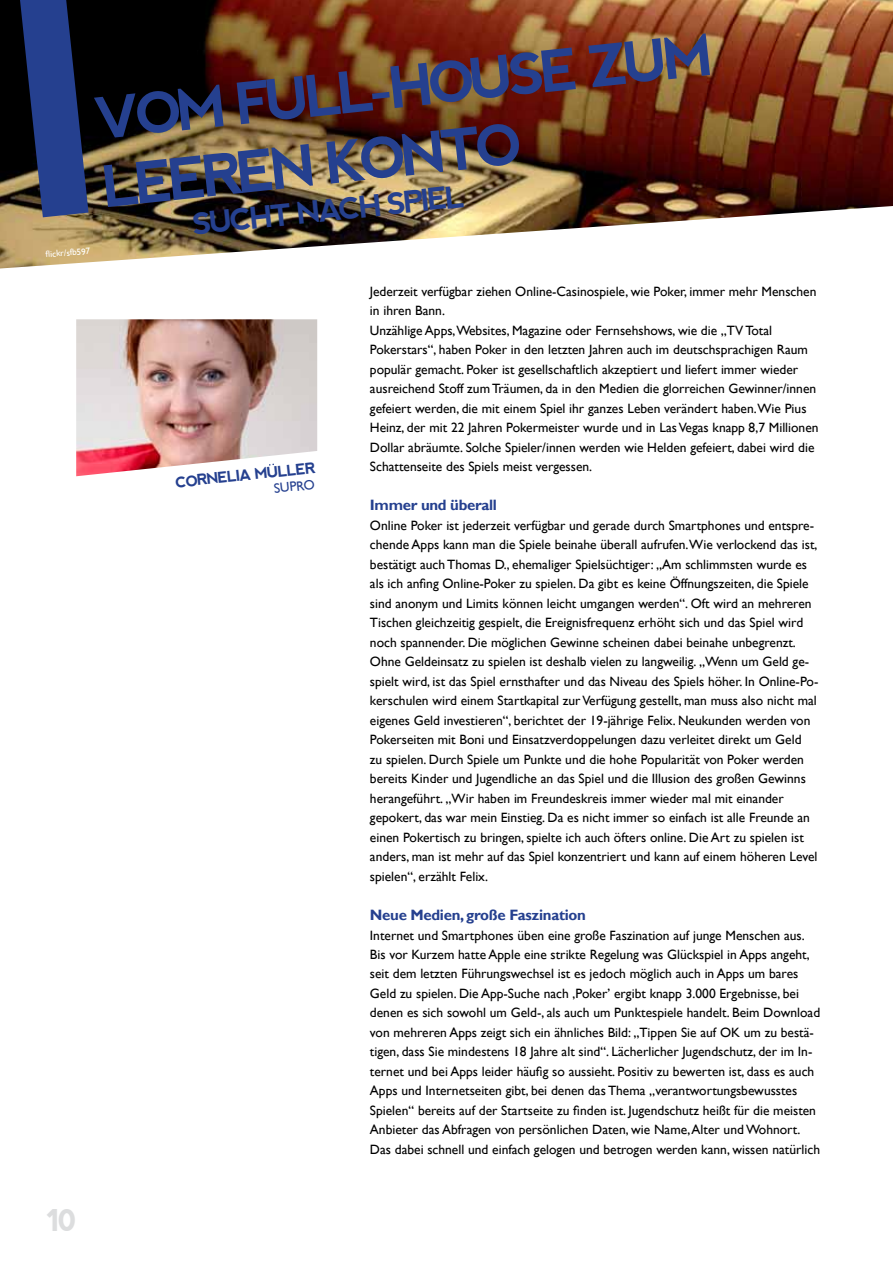
<style>
.page{position:relative;width:893px;height:1263px;background:#fff}
.page>*{position:absolute;margin:0;border:0;box-sizing:border-box;transform-origin:0 0}
.t1{font:700 57px/68.4px "nevis";color:#25408f}
.t2{font:700 30px "nevis";color:#25408f}
.t3{font:700 30px "nevis";color:#dcddde}
.t4{font:700 15px "Gill Sans";letter-spacing:-.02em;color:#25408f}
.t5{font:700 15px "nevis";color:#25408f}
.t6{font:13.5px/19.5px "Gill Sans";color:#000}
.t7{font:13.5px "Gill Sans";color:#25408f}
.t8{font:9px "Gill Sans";color:#fff}
</style>
<div class="page">
<img style="left:0;top:0;width:893px;height:268px">
<svg style="left:20px;top:0;width:69px;height:217px;background:#213263"></svg>
<img style="left:76px;top:319px;width:241px;height:157px">
<h1 class="t1" style="left:92px;top:85px;width:622px;rotate:-6deg">VOM FULL-HOUSE ZUM<br>LEEREN KONTO</h1>
<h2 class="t2" style="left:191px;top:207px;width:275px;rotate:-6deg">SUCHT NACH SPIEL</h2>
<p class="t8" style="left:45px;top:249px;width:46px;rotate:-4deg">fl ickr/sfb597</p>
<h2 class="t3" style="left:46px;top:1203px;width:33px">10</h2>
<p class="t5" style="left:175px;top:474px;width:142px;rotate:-6deg">CORNELIA MULLER</p>
<p class="t7" style="left:273px;top:480px;width:43px;rotate:-6deg">SUPRO</p>
<p class="t6" style="left:370px;top:282px;width:450px">Jederzeit verfügbar ziehen Online-Casinospiele, wie Poker, immer mehr Menschen in ihren Bann.<br>Unzählige Apps,Websites, Magazine oder Fernsehshows, wie die „TV Total Pokerstars“, haben Poker in den letzten Jahren auch im deutschsprachigen Raum populär gemacht. Poker ist gesellschaftlich akzeptiert und liefert immer wieder ausreichend Stoff zum Träumen, da in den Medien die glorreichen Gewinner/innen gefeiert werden, die mit einem Spiel ihr ganzes Leben verändert haben.Wie Pius Heinz, der mit 22 Jahren Pokermeister wurde und in Las Vegas knapp 8,7 Millionen Dollar abräumte. Solche Spieler/innen werden wie Helden gefeiert, dabei wird die Schattenseite des Spiels meist vergessen.</p>
<p class="t4" style="left:370px;top:496px;width:129px">Immer und überall</p>
<p class="t6" style="left:370px;top:516px;width:450px">Online Poker ist jederzeit verfügbar und gerade durch Smartphones und entspre&shy;chende Apps kann man die Spiele beinahe überall aufrufen.Wie verlockend das ist, bestätigt auch Thomas D., ehemaliger Spielsüchtiger: „Am schlimmsten wurde es als ich anfing Online-Poker zu spielen. Da gibt es keine Öffnungszeiten, die Spiele sind anonym und Limits können leicht umgangen werden“. Oft wird an mehreren Tischen gleichzeitig gespielt, die Ereignisfrequenz erhöht sich und das Spiel wird noch spannender. Die möglichen Gewinne scheinen dabei beinahe unbegrenzt.<br>Ohne Geldeinsatz zu spielen ist deshalb vielen zu langweilig. „Wenn um Geld ge&shy;spielt wird, ist das Spiel ernsthafter und das Niveau des Spiels höher. In Online-Po&shy;kerschulen wird einem Startkapital zur Verfügung gestellt, man muss also nicht mal eigenes Geld investieren“, berichtet der 19-jährige Felix. Neukunden werden von Pokerseiten mit Boni und Einsatzverdoppelungen dazu verleitet direkt um Geld<br>zu spielen. Durch Spiele um Punkte und die hohe Popularität von Poker werden bereits Kinder und Jugendliche an das Spiel und die Illusion des großen Gewinns herangeführt. „Wir haben im Freundeskreis immer wieder mal mit einander gepokert, das war mein Einstieg. Da es nicht immer so einfach ist alle Freunde an einen Pokertisch zu bringen, spielte ich auch öfters online. Die Art zu spielen ist anders, man ist mehr auf das Spiel konzentriert und kann auf einem höheren Level spielen“, erzählt Felix.</p>
<p class="t4" style="left:370px;top:906px;width:217px">Neue Medien, große Faszination</p>
<p class="t6" style="left:370px;top:925px;width:452px">Internet und Smartphones üben eine große Faszination auf junge Menschen aus.<br>Bis vor Kurzem hatte Apple eine strikte Regelung was Glückspiel in Apps angeht, seit dem letzten Führungswechsel ist es jedoch möglich auch in Apps um bares Geld zu spielen. Die App-Suche nach ‚Poker’ ergibt knapp 3.000 Ergebnisse, bei denen es sich sowohl um Geld-, als auch um Punktespiele handelt. Beim Download von mehreren Apps zeigt sich ein ähnliches Bild: „Tippen Sie auf OK um zu bestä&shy;tigen, dass Sie mindestens 18 Jahre alt sind“. Lächerlicher Jugendschutz, der im In&shy;ternet und bei Apps leider häufig so aussieht. Positiv zu bewerten ist, dass es auch Apps und Internetseiten gibt, bei denen das Thema „verantwortungsbewusstes Spielen“ bereits auf der Startseite zu finden ist. Jugendschutz heißt für die meisten Anbieter das Abfragen von persönlichen Daten, wie Name, Alter und Wohnort.<br>Das dabei schnell und einfach gelogen und betrogen werden kann, wissen natürlich</p>
</div>
